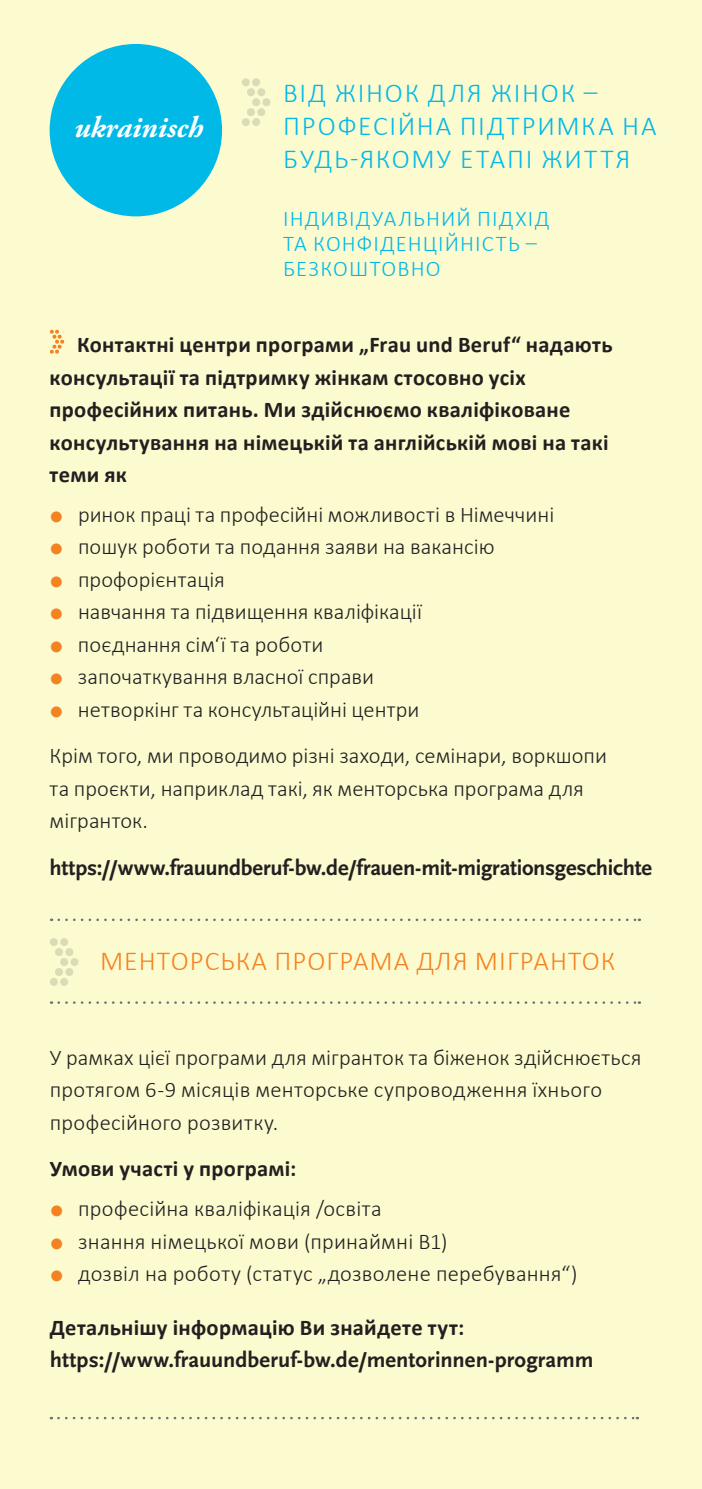
<style>
.page{position:relative;width:702px;height:1489px;background:#fff}
.page>*{position:absolute;margin:0;border:0;box-sizing:border-box;transform-origin:0 0}
.t1{font:italic 700 30px "Adobe Garamond Pro";color:#fff}
.t2{font:300 27.5px/33px "Calibri";letter-spacing:.06em;color:#00b9e7}
.t3{font:300 27.5px "Calibri";letter-spacing:.04em;color:#f58220}
.t4{font:300 22.5px/32.5px "Calibri";letter-spacing:.005em;color:#231f20}
.t5{font:700 22.5px/32.5px "Calibri";letter-spacing:.015em;color:#231f20}
.t6{font:700 22.5px "Scala Sans OT";letter-spacing:-.005em;color:#231f20}
.t7{font:300 22.5px/25px "Calibri";letter-spacing:.05em;color:#00b9e7}
.s1{font-family:"Scala Sans Offc Pro";color:#f58220}
</style>
<div class="page">
<div style="left:0;top:0;width:702px;height:1488px;background:#fcfacf"></div>
<svg style="left:59px;top:918px;width:581px;height:3px"></svg>
<svg style="left:59px;top:1001px;width:581px;height:2px"></svg>
<svg style="left:58px;top:1416px;width:580px;height:3px"></svg>
<div style="left:50px;top:44px;width:172px;height:172px;background:#00b9e7;border-radius:50%"></div>
<svg style="left:242px;top:78px;width:29px;height:48px"></svg>
<svg style="left:50px;top:329px;width:14px;height:25px"></svg>
<svg style="left:50px;top:938px;width:29px;height:48px"></svg>
<p class="t1" style="left:74px;top:110px;width:131px">ukrainisch</p>
<h1 class="t2" style="left:283px;top:75px;width:375px">ВІД ЖІНОК ДЛЯ ЖІНОК –<br>ПРОФЕСІЙНА ПІДТРИМКА НА<br>БУДЬ-ЯКОМУ ЕТАПІ ЖИТТЯ</h1>
<p class="t7" style="left:283px;top:205px;width:267px">ІНДИВІДУАЛЬНИЙ ПІДХІД<br>ТА КОНФІДЕНЦІЙНІСТЬ –<br>БЕЗКОШТОВНО</p>
<p class="t5" style="left:50px;top:328px;width:564px;text-indent:27px">Контактні центри програми „Frau und Beruf“ надають консультації та підтримку жінкам стосовно усіх професійних питань. Ми здійснюємо кваліфіковане консультування на німецькій та англійській мові на такі теми як</p>
<p class="t4" style="left:50px;top:497px;width:506px"><span class="s1">●</span> ринок праці та професійні можливості в Німеччині</p>
<p class="t4" style="left:50px;top:529px;width:446px"><span class="s1">●</span> пошук роботи та подання заяви на вакансію</p>
<p class="t4" style="left:50px;top:562px;width:177px"><span class="s1">●</span> профорієнтація</p>
<p class="t4" style="left:50px;top:594px;width:374px"><span class="s1">●</span> навчання та підвищення кваліфікації</p>
<p class="t4" style="left:50px;top:627px;width:275px"><span class="s1">●</span> поєднання сім‘ї та роботи</p>
<p class="t4" style="left:50px;top:659px;width:326px"><span class="s1">●</span> започаткування власної справи</p>
<p class="t4" style="left:50px;top:692px;width:371px"><span class="s1">●</span> нетворкінг та консультаційні центри</p>
<p class="t4" style="left:50px;top:738px;width:559px">Крім того, ми проводимо різні заходи, семінари, воркшопи та проєкти, наприклад такі, як менторська програма для мігранток.</p>
<p class="t6" style="left:50px;top:855px;width:603px">https://www.frauundberuf-bw.de/frauen-mit-migrationsgeschichte</p>
<h2 class="t3" style="left:100px;top:943px;width:517px">МЕНТОРСЬКА ПРОГРАМА ДЛЯ МІГРАНТОК</h2>
<p class="t4" style="left:50px;top:1039px;width:593px">У рамках цієї програми для мігранток та біженок здійснюється протягом 6-9 місяців менторське супроводження їхнього професійного розвитку.</p>
<h3 class="t5" style="left:50px;top:1152px;width:248px">Умови участі у програмі:</h3>
<p class="t4" style="left:50px;top:1191px;width:333px"><span class="s1">●</span> професійна кваліфікація /освіта</p>
<p class="t4" style="left:50px;top:1223px;width:399px"><span class="s1">●</span> знання німецької мови (принаймні B1)</p>
<p class="t4" style="left:50px;top:1256px;width:529px"><span class="s1">●</span> дозвіл на роботу (статус „дозволене перебування“)</p>
<h3 class="t5" style="left:50px;top:1310px;width:416px">Детальнішу інформацію Ви знайдете тут:</h3>
<p class="t6" style="left:50px;top:1347px;width:545px">https://www.frauundberuf-bw.de/mentorinnen-programm</p>
</div>
